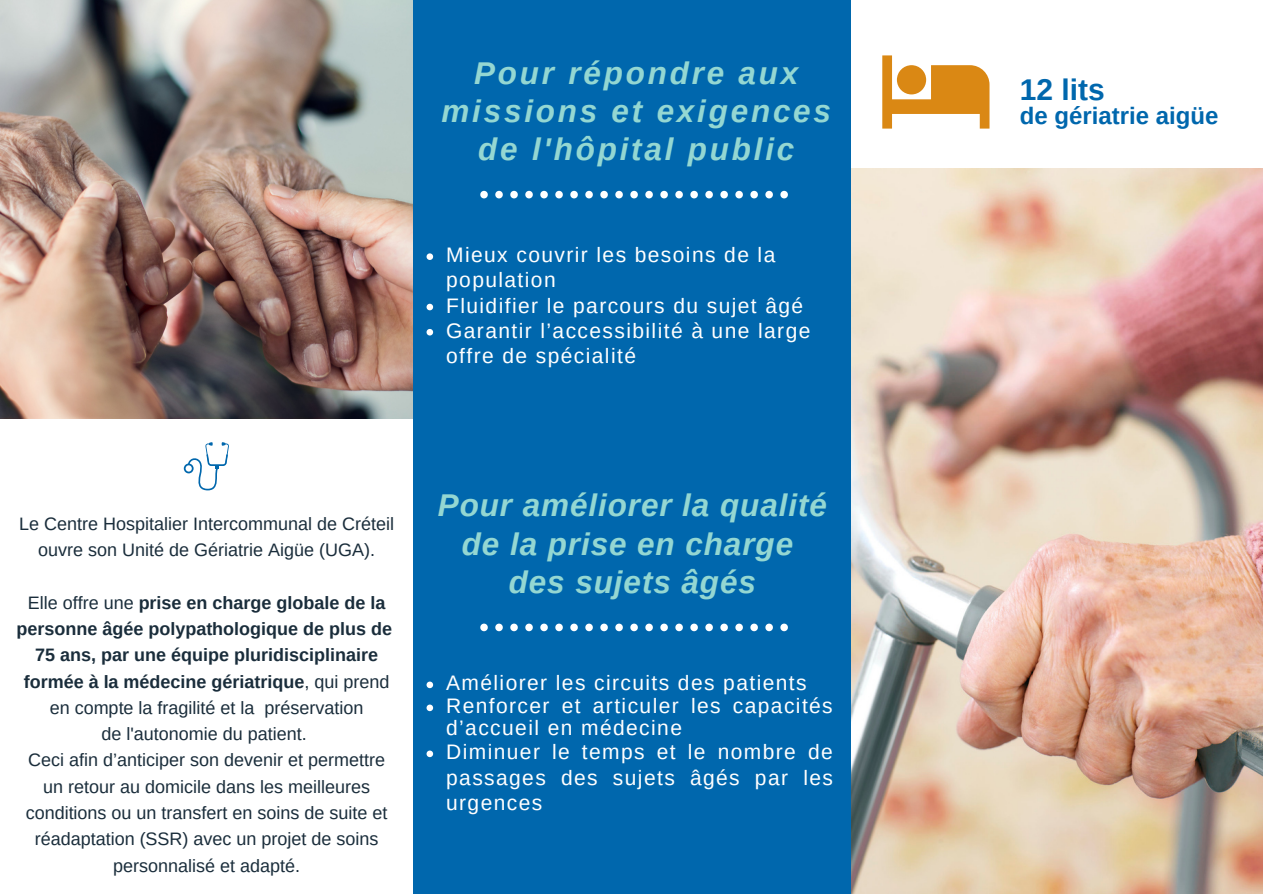
<style>
.page{position:relative;width:1263px;height:894px;background:#fff}
.page>*{position:absolute;margin:0;border:0;box-sizing:border-box;transform-origin:0 0}
.t1{font:italic 700 31.5px "Arimo";letter-spacing:.03em;color:#94d7d2}
.t2{font:italic 700 31.5px/38.2px "Arimo";letter-spacing:.09em;color:#94d7d2;text-align:center}
.t3{font:700 30px "Arimo";color:#0067ad}
.t4{font:700 24px "Arimo";color:#0067ad}
.t5{font:21px/25.2px "Arimo";letter-spacing:.065em;color:#fff}
.t6{font:18px/26.2px "Arimo";color:#1a2d3b;text-align:center}
.t7{font:700 18px/26.2px "Arimo";color:#1a2d3b;text-align:center}
.s1{font-weight:400}
.s2{font-weight:700}
</style>
<div class="page">
<img style="left:851px;top:169px;width:412px;height:724px">
<img style="left:0;top:0;width:413px;height:418px">
<div style="left:413px;top:0;width:438px;height:893px;background:#0067ad"></div>
<svg style="left:427px;top:253px;width:6px;height:7px"></svg>
<svg style="left:427px;top:304px;width:6px;height:6px"></svg>
<svg style="left:427px;top:329px;width:6px;height:6px"></svg>
<svg style="left:480px;top:191px;width:8px;height:7px"></svg>
<svg style="left:495px;top:191px;width:8px;height:7px"></svg>
<svg style="left:510px;top:191px;width:8px;height:7px"></svg>
<svg style="left:525px;top:191px;width:8px;height:7px"></svg>
<svg style="left:540px;top:191px;width:8px;height:7px"></svg>
<svg style="left:555px;top:191px;width:8px;height:7px"></svg>
<svg style="left:570px;top:191px;width:8px;height:7px"></svg>
<svg style="left:585px;top:191px;width:8px;height:7px"></svg>
<svg style="left:600px;top:191px;width:8px;height:7px"></svg>
<svg style="left:615px;top:191px;width:8px;height:7px"></svg>
<svg style="left:630px;top:191px;width:8px;height:7px"></svg>
<svg style="left:645px;top:191px;width:8px;height:7px"></svg>
<svg style="left:660px;top:191px;width:8px;height:7px"></svg>
<svg style="left:675px;top:191px;width:8px;height:7px"></svg>
<svg style="left:690px;top:191px;width:8px;height:7px"></svg>
<svg style="left:705px;top:191px;width:8px;height:7px"></svg>
<svg style="left:720px;top:191px;width:8px;height:7px"></svg>
<svg style="left:735px;top:191px;width:8px;height:7px"></svg>
<svg style="left:750px;top:191px;width:8px;height:7px"></svg>
<svg style="left:765px;top:191px;width:8px;height:7px"></svg>
<svg style="left:780px;top:191px;width:8px;height:7px"></svg>
<svg style="left:186px;top:442px;width:43px;height:48px"></svg>
<svg style="left:480px;top:623px;width:8px;height:8px"></svg>
<svg style="left:495px;top:623px;width:8px;height:8px"></svg>
<svg style="left:510px;top:623px;width:8px;height:8px"></svg>
<svg style="left:525px;top:623px;width:8px;height:8px"></svg>
<svg style="left:540px;top:623px;width:8px;height:8px"></svg>
<svg style="left:555px;top:623px;width:8px;height:8px"></svg>
<svg style="left:570px;top:623px;width:8px;height:8px"></svg>
<svg style="left:585px;top:623px;width:8px;height:8px"></svg>
<svg style="left:600px;top:623px;width:8px;height:8px"></svg>
<svg style="left:615px;top:623px;width:8px;height:8px"></svg>
<svg style="left:630px;top:623px;width:8px;height:8px"></svg>
<svg style="left:645px;top:623px;width:8px;height:8px"></svg>
<svg style="left:660px;top:623px;width:8px;height:8px"></svg>
<svg style="left:675px;top:623px;width:8px;height:8px"></svg>
<svg style="left:690px;top:623px;width:8px;height:8px"></svg>
<svg style="left:705px;top:623px;width:8px;height:8px"></svg>
<svg style="left:720px;top:623px;width:8px;height:8px"></svg>
<svg style="left:735px;top:623px;width:8px;height:8px"></svg>
<svg style="left:750px;top:623px;width:8px;height:8px"></svg>
<svg style="left:765px;top:623px;width:8px;height:8px"></svg>
<svg style="left:780px;top:623px;width:8px;height:8px"></svg>
<svg style="left:427px;top:681px;width:6px;height:7px"></svg>
<svg style="left:427px;top:704px;width:6px;height:7px"></svg>
<svg style="left:427px;top:750px;width:6px;height:7px"></svg>
<svg style="left:882px;top:55px;width:107px;height:73px"></svg>
<p class="t2" style="left:441px;top:54px;width:391px">Pour répondre aux missions et exigences de l'hôpital public</p>
<p class="t5" style="left:446px;top:242px;width:331px">Mieux couvrir les besoins de la population</p>
<p class="t5" style="left:446px;top:292px;width:359px">Fluidifier le parcours du sujet âgé</p>
<p class="t5" style="left:446px;top:318px;width:366px">Garantir l’accessibilité à une large offre de spécialité</p>
<p class="t6" style="left:19px;top:510px;width:376px">Le Centre Hospitalier Intercommunal de Créteil ouvre son Unité de Gériatrie Aigüe (UGA).</p>
<p class="t7" style="left:16px;top:589px;width:377px"><span class="s1">Elle offre une</span> prise en charge globale de la personne âgée polypathologique de plus de</p>
<p class="t7" style="left:35px;top:641px;width:344px">75 ans, par une équipe pluridisciplinaire</p>
<p class="t6" style="left:24px;top:668px;width:367px"><span class="s2">formée à la médecine gériatrique</span>, qui prend en compte la fragilité et la préservation</p>
<p class="t6" style="left:101px;top:720px;width:207px">de l'autonomie du patient.</p>
<p class="t6" style="left:26px;top:746px;width:363px">Ceci afin d’anticiper son devenir et permettre un retour au domicile dans les meilleures conditions ou un transfert en soins de suite et réadaptation (SSR) avec un projet de soins personnalisé et adapté.</p>
<p class="t1" style="left:438px;top:487px;width:391px">Pour améliorer la qualité</p>
<p class="t1" style="left:462px;top:526px;width:333px">de la prise en charge</p>
<p class="t1" style="left:509px;top:564px;width:249px">des sujets âgés</p>
<p class="t5" style="left:446px;top:670px;width:362px">Améliorer les circuits des patients</p>
<p class="t5" style="left:446px;top:695px;width:388px;line-height:21.9px">Renforcer et articuler les capacités d’accueil en médecine</p>
<p class="t5" style="left:446px;top:739px;width:388px;text-align:justify">Diminuer le temps et le nombre de passages des sujets âgés par les urgences</p>
<p class="t3" style="left:1020px;top:73px;width:86px">12 lits</p>
<p class="t4" style="left:1020px;top:102px;width:200px">de gériatrie aigüe</p>
</div>
